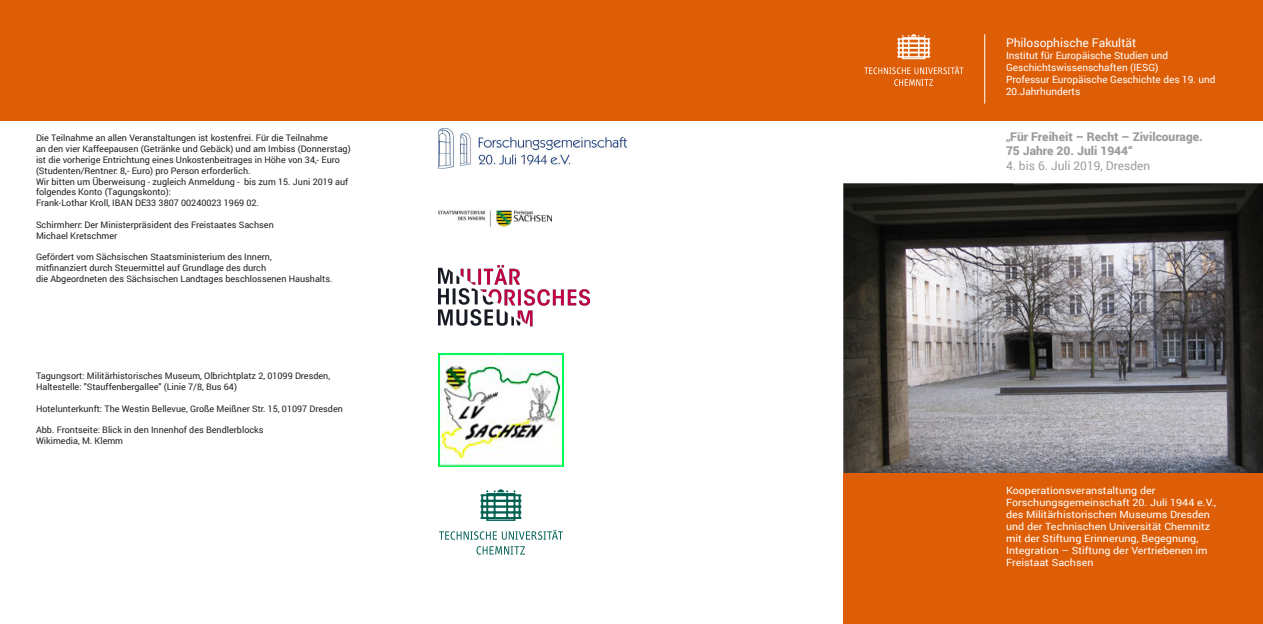
<style>
.page{position:relative;width:1263px;height:624px;background:#fff}
.page>*{position:absolute;margin:0;border:0;box-sizing:border-box;transform-origin:0 0}
.t1{font:900 12px "Roboto";color:#9e9c9c}
.t2{font:12px "Roboto";color:#9e9c9c}
.t3{font:12px "Roboto";color:#fff}
.t4{font:10px/12px "Roboto";color:#fff;text-align:justify;scale:1.07 1}
.t5{font:10px/12px "Roboto";color:#fff}
.t6{font:9px/10.8px "Roboto";color:#231f20}
</style>
<div class="page">
<img style="left:439px;top:128px;width:187px;height:40px">
<img style="left:439px;top:210px;width:112px;height:17px">
<img style="left:439px;top:265px;width:150px;height:62px">
<img style="left:439px;top:353px;width:124px;height:113px">
<svg style="left:439px;top:489px;width:124px;height:65px"></svg>
<div style="left:0;top:0;width:1263px;height:120px;background:#de5e07"></div>
<svg style="left:897px;top:34px;width:33px;height:25px"></svg>
<svg style="left:864px;top:66px;width:99px;height:20px"></svg>
<img style="left:844px;top:183px;width:419px;height:290px">
<div style="left:843px;top:473px;width:420px;height:151px;background:#de5e07"></div>
<hr style="left:984px;top:34px;width:1px;height:70px;background:#fff">
<p class="t6" style="left:36px;top:132px;width:293px">Die Teilnahme an allen Veranstaltungen ist kostenfrei. Für die Teilnahme</p>
<p class="t6" style="left:36px;top:143px;width:316px">an den vier Kaffeepausen (Getränke und Gebäck) und am Imbiss (Donnerstag)</p>
<p class="t6" style="left:36px;top:154px;width:305px">ist die vorherige Entrichtung eines Unkostenbeitrages in Höhe von 34,- Euro</p>
<p class="t6" style="left:36px;top:165px;width:216px">(Studenten/Rentner: 8,- Euro) pro Person erforderlich.</p>
<p class="t6" style="left:36px;top:176px;width:314px">Wir bitten um Überweisung - zugleich Anmeldung - bis zum 15. Juni 2019 auf folgendes Konto (Tagungskonto):</p>
<p class="t6" style="left:36px;top:197px;width:224px">Frank-Lothar Kroll, IBAN DE33 3807 00240023 1969 02.</p>
<p class="t6" style="left:36px;top:219px;width:239px">Schirmherr: Der Ministerpräsident des Freistaates Sachsen</p>
<p class="t6" style="left:36px;top:230px;width:83px">Michael Kretschmer</p>
<p class="t6" style="left:36px;top:251px;width:237px">Gefördert vom Sächsischen Staatsministerium des Innern,</p>
<p class="t6" style="left:36px;top:262px;width:232px">mitfinanziert durch Steuermittel auf Grundlage des durch</p>
<p class="t6" style="left:36px;top:273px;width:298px">die Abgeordneten des Sächsischen Landtages beschlossenen Haushalts.</p>
<p class="t6" style="left:36px;top:370px;width:296px">Tagungsort: Militärhistorisches Museum, Olbrichtplatz 2, 01099 Dresden,</p>
<p class="t6" style="left:36px;top:381px;width:203px">Haltestelle: "Stauffenbergallee" (Linie 7/8, Bus 64)</p>
<p class="t6" style="left:36px;top:402px;width:308px">Hotelunterkunft: The Westin Bellevue, Große Meißner Str. 15, 01097 Dresden</p>
<p class="t6" style="left:36px;top:424px;width:229px">Abb. Frontseite: Blick in den Innenhof des Bendlerblocks</p>
<p class="t6" style="left:36px;top:435px;width:89px">Wikimedia, M. Klemm</p>
<p class="t3" style="left:1006px;top:34px;width:132px">Philosophische Fakultät</p>
<p class="t5" style="left:1006px;top:49px;width:164px">Institut für Europäische Studien und</p>
<p class="t5" style="left:1006px;top:61px;width:154px">Geschichtswissenschaften (IESG)</p>
<p class="t5" style="left:1006px;top:73px;width:211px">Professur Europäische Geschichte des 19. und<br>20.Jahrhunderts</p>
<p class="t1" style="left:1006px;top:128px;width:198px">„Für Freiheit – Recht – Zivilcourage.</p>
<p class="t1" style="left:1006px;top:142px;width:128px">75 Jahre 20. Juli 1944“</p>
<p class="t2" style="left:1006px;top:157px;width:146px">4. bis 6. Juli 2019, Dresden</p>
<p class="t4" style="left:1006px;top:484px;width:141px">Kooperationsveranstaltung der</p>
<p class="t4" style="left:1006px;top:496px;width:198px">Forschungsgemeinschaft 20. Juli 1944 e.V.,</p>
<p class="t4" style="left:1006px;top:508px;width:192px">des Militärhistorischen Museums Dresden und der Technischen Universität Chemnitz mit der Stiftung Erinnerung, Begegnung,</p>
<p class="t4" style="left:1006px;top:544px;width:190px">Integration – Stiftung der Vertriebenen im<br>Freistaat Sachsen</p>
</div>
